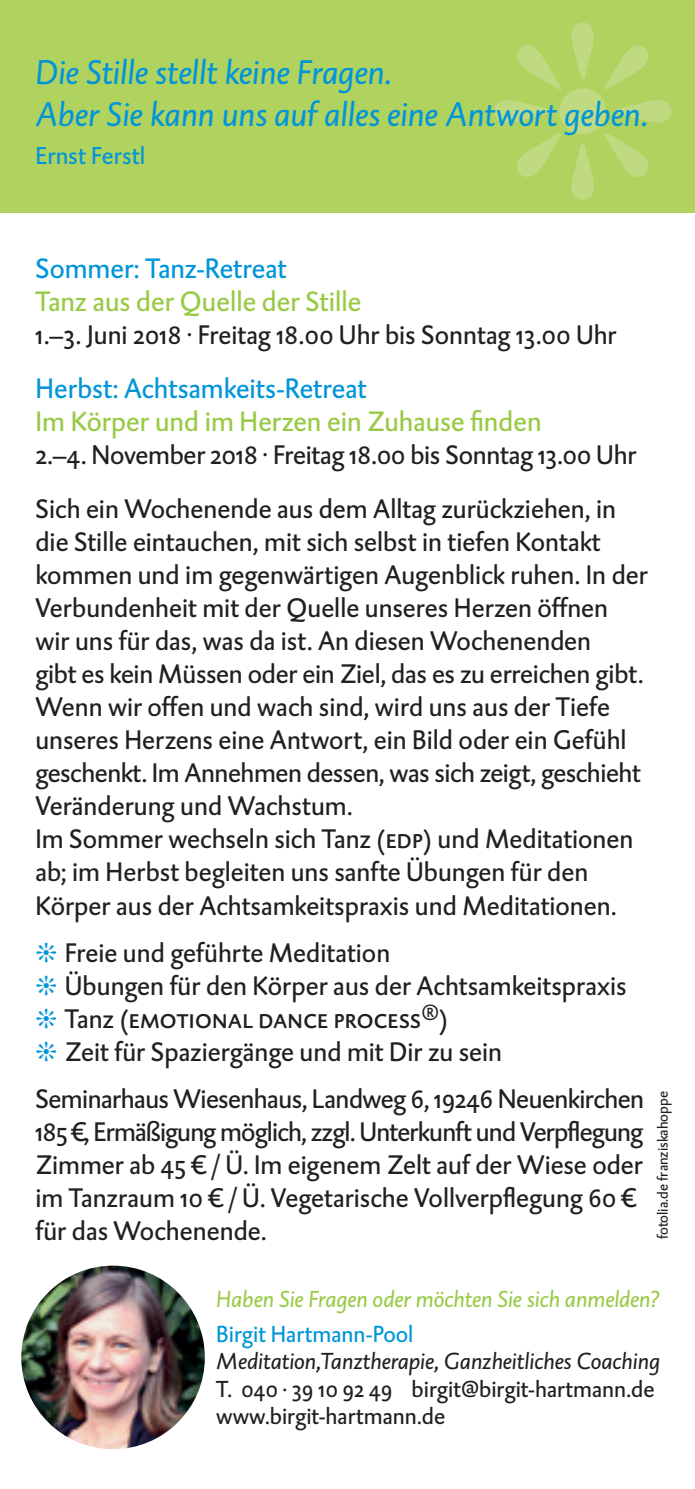
<style>
.page{position:relative;width:695px;height:1489px;background:#fff}
.page>*{position:absolute;margin:0;border:0;box-sizing:border-box;transform-origin:0 0}
.t1{font:italic 35px/42.5px "DTL Caspari ST";letter-spacing:-.005em;color:#0095d9}
.t2{font:28.75px "DTL Caspari ST";color:#98ca45}
.t3{font:28.75px "DTL Caspari ST";color:#0095d9}
.t4{font:27.5px/33px "DTL Caspari ST";color:#231f20}
.t5{font:27.5px "DTL Caspari T Caps";letter-spacing:-.01em;color:#231f20}
.t6{font:25px "DTL Caspari ST";letter-spacing:.005em;color:#0095d9}
.t7{font:23.75px/27.5px "DTL Caspari ST";color:#231f20}
.t8{font:italic 23.75px "DTL Caspari ST";letter-spacing:-.005em;color:#231f20}
.t9{font:italic 23.75px "DTL Caspari ST";letter-spacing:-.005em;color:#98ca45}
.t10{font:23.75px "DTL Caspari ST";color:#0095d9}
.t11{font:15px "DTL Caspari ST";color:#231f20}
.s1{font-family:"DTL Caspari T Caps"}
.s2{color:#0095d9}
.s3{font-family:"DTL Caspari ST"}
</style>
<div class="page">
<div style="left:0;top:0;width:694px;height:213px;background:#b0d360"></div>
<img style="left:21px;top:1265px;width:184px;height:183px;border-radius:92px">
<p class="t1" style="left:35px;top:51px;width:614px">Die Stille stellt keine Fragen.<br>Aber Sie kann uns auf alles eine Antwort geben.</p>
<p class="t6" style="left:35px;top:139px;width:111px">Ernst Ferstl</p>
<p class="t3" style="left:35px;top:250px;width:253px">Sommer: Tanz-Retreat</p>
<p class="t2" style="left:35px;top:283px;width:327px">Tanz aus der Quelle der Stille</p>
<p class="t4" style="left:35px;top:318px;width:582px">1.–3. Juni 2018 · Freitag 18.00 Uhr bis Sonntag 13.00 Uhr</p>
<p class="t3" style="left:35px;top:370px;width:333px">Herbst: Achtsamkeits-Retreat</p>
<p class="t2" style="left:35px;top:403px;width:507px">Im Körper und im Herzen ein Zuhause finden</p>
<p class="t4" style="left:35px;top:427px;width:602px;line-height:54.2px">2.–4. November 2018 · Freitag 18.00 bis Sonntag 13.00 Uhr<br>Sich ein Wochenende aus dem Alltag zurückziehen, in</p>
<p class="t4" style="left:35px;top:525px;width:613px">die Stille eintauchen, mit sich selbst in tiefen Kontakt kommen und im gegenwärtigen Augenblick ruhen. In der Verbundenheit mit der Quelle unseres Herzen öffnen wir uns für das, was da ist. An diesen Wochenenden<br>gibt es kein Müssen oder ein Ziel, das es zu erreichen gibt.<br>Wenn wir offen und wach sind, wird uns aus der Tiefe unseres Herzens eine Antwort, ein Bild oder ein Gefühl geschenkt. Im Annehmen dessen, was sich zeigt, geschieht Veränderung und Wachstum.<br>Im Sommer wechseln sich Tanz <span class="s1">(edp)</span> und Meditationen ab; im Herbst begleiten uns sanfte Übungen für den Körper aus der Achtsamkeitspraxis und Meditationen.</p>
<p class="t4" style="left:35px;top:935px;width:592px"><span class="s2">❊</span> Freie und geführte Meditation<br><span class="s2">❊</span> Übungen für den Körper aus der Achtsamkeitspraxis</p>
<p class="t5" style="left:35px;top:1001px;width:414px"><span class="s2">❊</span> <span class="s3">Tanz</span> (emotional dance process<sup>®</sup>)</p>
<p class="t4" style="left:35px;top:1027px;width:610px;line-height:47.2px"><span class="s2">❊</span> Zeit für Spaziergänge und mit Dir zu sein<br>Seminarhaus Wiesenhaus, Landweg 6, 19246 Neuenkirchen</p>
<p class="t4" style="left:35px;top:1114px;width:609px">185 €, Ermäßigung möglich, zzgl. Unterkunft und Verpflegung Zimmer ab 45 € / Ü. Im eigenem Zelt auf der Wiese oder im Tanzraum 10 € / Ü. Vegetarische Vollverpflegung 60 € für das Wochenende.</p>
<p class="t11" style="left:653px;top:1239px;width:150px;rotate:-90deg">fotolia.de franziskahoppe</p>
<p class="t9" style="left:216px;top:1284px;width:444px">Haben Sie Fragen oder möchten Sie sich anmelden?</p>
<p class="t10" style="left:216px;top:1318px;width:199px">Birgit Hartmann-Pool</p>
<p class="t8" style="left:216px;top:1346px;width:445px">Meditation,Tanztherapie, Ganzheitliches Coaching</p>
<p class="t7" style="left:216px;top:1374px;width:440px">T. 040 · 39 10 92 49 birgit@birgit-hartmann.de www.birgit-hartmann.de</p>
</div>
